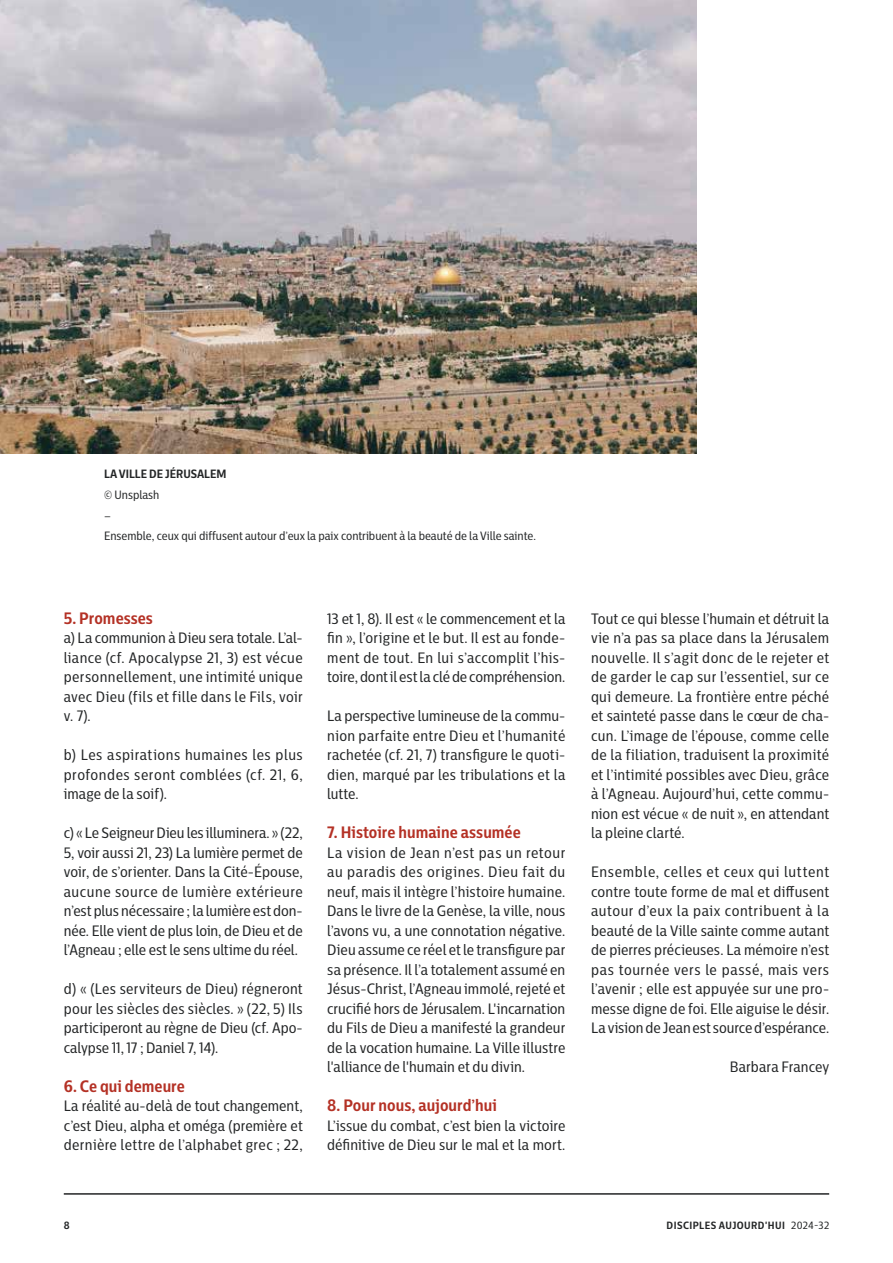
<style>
.page{position:relative;width:893px;height:1263px;background:#fff}
.page>*{position:absolute;margin:0;border:0;box-sizing:border-box;transform-origin:0 0}
.t1{font:700 16.5px "Centrale Sans Cnd";letter-spacing:.005em;color:#b43125}
.t2{font:15px/19.5px "Centrale Sans Cnd";letter-spacing:.005em;color:#232526;text-align:justify}
.t3{font:12px/20.7px "Centrale Sans Cnd";color:#232526}
.t4{font:700 12px "Centrale Sans Cnd";color:#232526}
.t5{font:700 10.5px "Centrale Sans Cnd";letter-spacing:.045em;color:#232526}
.s1{font-weight:400}
</style>
<div class="page">
<hr style="left:64px;top:1193px;width:765px;height:2px;background:#232526">
<img style="left:0;top:0;width:696px;height:454px">
<p class="t4" style="left:104px;top:466px;width:124px">LA VILLE DE JÉRUSALEM</p>
<p class="t3" style="left:104px;top:484px;width:433px">© Unsplash<br>–<br>Ensemble, ceux qui diffusent autour d’eux la paix contribuent à la beauté de la Ville sainte.</p>
<p class="t1" style="left:64px;top:607px;width:91px">5. Promesses</p>
<p class="t2" style="left:64px;top:628px;width:240px">a) La communion à Dieu sera totale. L’al&shy;liance (cf. Apocalypse 21, 3) est vécue personnellement, une intimité unique avec Dieu (fils et fille dans le Fils, voir v. 7).</p>
<p class="t2" style="left:64px;top:745px;width:240px">b) Les aspirations humaines les plus profondes seront comblées (cf. 21, 6, image de la soif).</p>
<p class="t2" style="left:64px;top:823px;width:240px">c) « Le Seigneur Dieu les illuminera. » (22, 5, voir aussi 21, 23) La lumière permet de voir, de s’orienter. Dans la Cité-Épouse, aucune source de lumière extérieure n’est plus nécessaire ; la lumière est don&shy;née. Elle vient de plus loin, de Dieu et de l’Agneau ; elle est le sens ultime du réel.</p>
<p class="t2" style="left:64px;top:979px;width:240px">d) « (Les serviteurs de Dieu) régneront pour les siècles des siècles. » (22, 5) Ils participeront au règne de Dieu (cf. Apo&shy;calypse 11, 17 ; Daniel 7, 14).</p>
<p class="t1" style="left:64px;top:1075px;width:123px">6. Ce qui demeure</p>
<p class="t2" style="left:64px;top:1096px;width:240px">La réalité au-delà de tout changement, c’est Dieu, alpha et oméga (première et dernière lettre de l’alphabet grec ; 22,</p>
<p class="t2" style="left:327px;top:608px;width:240px">13 et 1, 8). Il est « le commencement et la fin », l’origine et le but. Il est au fonde&shy;ment de tout. En lui s’accomplit l’his&shy;toire, dont il est la clé de compréhension.</p>
<p class="t2" style="left:327px;top:706px;width:240px">La perspective lumineuse de la commu&shy;nion parfaite entre Dieu et l’humanité rachetée (cf. 21, 7) transfigure le quoti&shy;dien, marqué par les tribulations et la lutte.</p>
<p class="t1" style="left:327px;top:822px;width:195px">7. Histoire humaine assumée</p>
<p class="t2" style="left:327px;top:842px;width:240px">La vision de Jean n’est pas un retour au paradis des origines. Dieu fait du neuf, mais il intègre l’histoire humaine.<br>Dans le livre de la Genèse, la ville, nous l’avons vu, a une connotation négative.<br>Dieu assume ce réel et le transfigure par sa présence. Il l’a totalement assumé en Jésus-Christ, l’Agneau immolé, rejeté et crucifié hors de Jérusalem. L'incarnation du Fils de Dieu a manifesté la grandeur de la vocation humaine. La Ville illustre l'alliance de l'humain et du divin.</p>
<p class="t1" style="left:327px;top:1095px;width:171px">8. Pour nous, aujourd’hui</p>
<p class="t2" style="left:327px;top:1115px;width:240px">L’issue du combat, c’est bien la victoire définitive de Dieu sur le mal et la mort.</p>
<p class="t2" style="left:591px;top:608px;width:240px">Tout ce qui blesse l’humain et détruit la vie n’a pas sa place dans la Jérusalem nouvelle. Il s’agit donc de le rejeter et de garder le cap sur l’essentiel, sur ce qui demeure. La frontière entre péché et sainteté passe dans le cœur de cha&shy;cun. L’image de l’épouse, comme celle de la filiation, traduisent la proximité et l’intimité possibles avec Dieu, grâce à l’Agneau. Aujourd’hui, cette commu&shy;nion est vécue « de nuit », en attendant la pleine clarté.</p>
<p class="t2" style="left:591px;top:862px;width:240px">Ensemble, celles et ceux qui luttent contre toute forme de mal et diffusent autour d’eux la paix contribuent à la beauté de la Ville sainte comme autant de pierres précieuses. La mémoire n’est pas tournée vers le passé, mais vers l’avenir ; elle est appuyée sur une pro&shy;messe digne de foi. Elle aiguise le désir.<br>La vision de Jean est source d’espérance.</p>
<p class="t2" style="left:730px;top:1057px;width:101px">Barbara Francey</p>
<p class="t5" style="left:64px;top:1219px;width:7px">8</p>
<p class="t5" style="left:667px;top:1219px;width:164px">DISCIPLES AUJOURD'HUI <span class="s1">2024-32</span></p>
</div>
